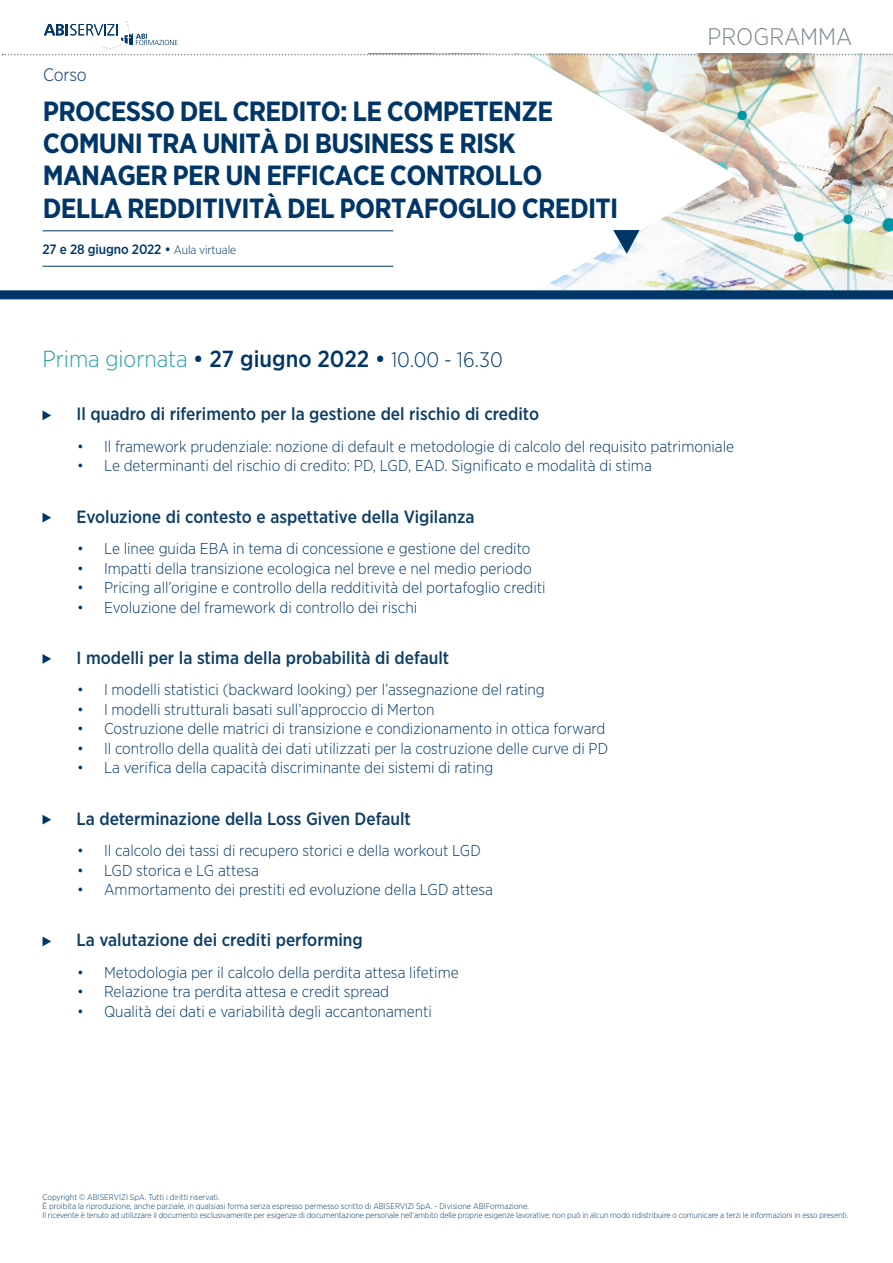
<style>
.page{position:relative;width:893px;height:1263px;background:#fff}
.page>*{position:absolute;margin:0;border:0;box-sizing:border-box;transform-origin:0 0}
.t1{font:700 27.75px/32.2px "Gotham Narrow";letter-spacing:-.025em;color:#003667}
.t2{font:300 24px "Gotham Narrow";color:#7a868d}
.t3{font:500 23.25px "Gotham Narrow";color:#003667}
.t4{font:300 18px "Gotham Narrow";letter-spacing:-.01em;color:#003667}
.t5{font:500 17.7px "Gotham Narrow";color:#0d3d65}
.t6{font:300 15.75px "Gotham Narrow";color:#003667}
.t7{font:500 13.5px "Gotham Narrow";letter-spacing:-.01em;color:#003667}
.t8{font:300 8.25px/9px "Gotham Narrow";letter-spacing:-.01em;color:#003667}
.s1{font-weight:300;font-size:12px}
.s2{font-weight:300;color:#249fa4}
.s3{font-weight:300;font-size:21px}
</style>
<div class="page">
<img style="left:831px;top:55px;width:62px;height:235px">
<svg style="left:272px;top:53px;width:559px;height:247px"></svg>
<svg style="left:44px;top:21px;width:133px;height:27px"></svg>
<svg style="left:2px;top:54px;width:891px;height:1px"></svg>
<div style="left:0;top:290px;width:893px;height:9px;background:#003667"></div>
<svg style="left:613px;top:230px;width:26px;height:24px"></svg>
<hr style="left:43px;top:231px;width:350px;height:1px;background:#003667">
<hr style="left:43px;top:266px;width:350px;height:1px;background:#003667">
<svg style="left:43px;top:410px;width:8px;height:10px"></svg>
<svg style="left:43px;top:513px;width:8px;height:9px"></svg>
<svg style="left:43px;top:654px;width:8px;height:10px"></svg>
<svg style="left:43px;top:815px;width:8px;height:9px"></svg>
<svg style="left:43px;top:937px;width:8px;height:9px"></svg>
<p class="t4" style="left:43px;top:64px;width:45px">Corso</p>
<p class="t1" style="left:43px;top:95px;width:577px">PROCESSO DEL CREDITO: LE COMPETENZE COMUNI TRA UNITÀ DI BUSINESS E RISK MANAGER PER UN EFFICACE CONTROLLO DELLA REDDITIVITÀ DEL PORTAFOGLIO CREDITI</p>
<p class="t7" style="left:43px;top:241px;width:195px">27 e 28 giugno 2022 • <span class="s1">Aula virtuale</span></p>
<p class="t3" style="left:43px;top:344px;width:462px"><span class="s2">Prima giornata</span> • 27 giugno 2022 • <span class="s3">10.00 - 16.30</span></p>
<h2 class="t2" style="left:708px;top:22px;width:146px">PROGRAMMA</h2>
<p class="t5" style="left:77px;top:403px;width:464px">Il quadro di riferimento per la gestione del rischio di credito</p>
<p class="t6" style="left:77px;top:437px;width:659px">• Il framework prudenziale: nozione di default e metodologie di calcolo del requisito patrimoniale</p>
<p class="t6" style="left:77px;top:456px;width:576px">• Le determinanti del rischio di credito: PD, LGD, EAD. Significato e modalità di stima</p>
<p class="t5" style="left:77px;top:505px;width:400px">Evoluzione di contesto e aspettative della Vigilanza</p>
<p class="t6" style="left:77px;top:539px;width:455px">• Le linee guida EBA in tema di concessione e gestione del credito</p>
<p class="t6" style="left:77px;top:558px;width:456px">• Impatti della transizione ecologica nel breve e nel medio periodo</p>
<p class="t6" style="left:77px;top:578px;width:470px">• Pricing all’origine e controllo della redditività del portafoglio crediti</p>
<p class="t6" style="left:77px;top:597px;width:342px">• Evoluzione del framework di controllo dei rischi</p>
<p class="t5" style="left:77px;top:646px;width:374px">I modelli per la stima della probabilità di default</p>
<p class="t6" style="left:77px;top:680px;width:469px">• I modelli statistici (backward looking) per l’assegnazione del rating</p>
<p class="t6" style="left:77px;top:700px;width:359px">• I modelli strutturali basati sull’approccio di Merton</p>
<p class="t6" style="left:77px;top:719px;width:530px">• Costruzione delle matrici di transizione e condizionamento in ottica forward</p>
<p class="t6" style="left:77px;top:739px;width:533px">• Il controllo della qualità dei dati utilizzati per la costruzione delle curve di PD</p>
<p class="t6" style="left:77px;top:758px;width:418px">• La verifica della capacità discriminante dei sistemi di rating</p>
<p class="t5" style="left:77px;top:807px;width:336px">La determinazione della Loss Given Default</p>
<p class="t6" style="left:77px;top:841px;width:405px">• Il calcolo dei tassi di recupero storici e della workout LGD</p>
<p class="t6" style="left:77px;top:860px;width:183px">• LGD storica e LG attesa</p>
<p class="t6" style="left:77px;top:880px;width:417px">• Ammortamento dei prestiti ed evoluzione della LGD attesa</p>
<p class="t5" style="left:77px;top:929px;width:288px">La valutazione dei crediti performing</p>
<p class="t6" style="left:77px;top:962px;width:383px">• Metodologia per il calcolo della perdita attesa lifetime</p>
<p class="t6" style="left:77px;top:982px;width:314px">• Relazione tra perdita attesa e credit spread</p>
<p class="t6" style="left:77px;top:1001px;width:357px">• Qualità dei dati e variabilità degli accantonamenti</p>
<p class="t8" style="left:43px;top:1192px;width:807px">Copyright © ABISERVIZI SpA. Tutti i diritti riservati.<br>È proibita la riproduzione, anche parziale, in qualsiasi forma senza espresso permesso scritto di ABISERVIZI SpA. - Divisione ABIFormazione.<br>Il ricevente è tenuto ad utilizzare il documento esclusivamente per esigenze di documentazione personale nell’ambito delle proprie esigenze lavorative; non può in alcun modo ridistribuire o comunicare a terzi le informazioni in esso presenti.</p>
</div>
